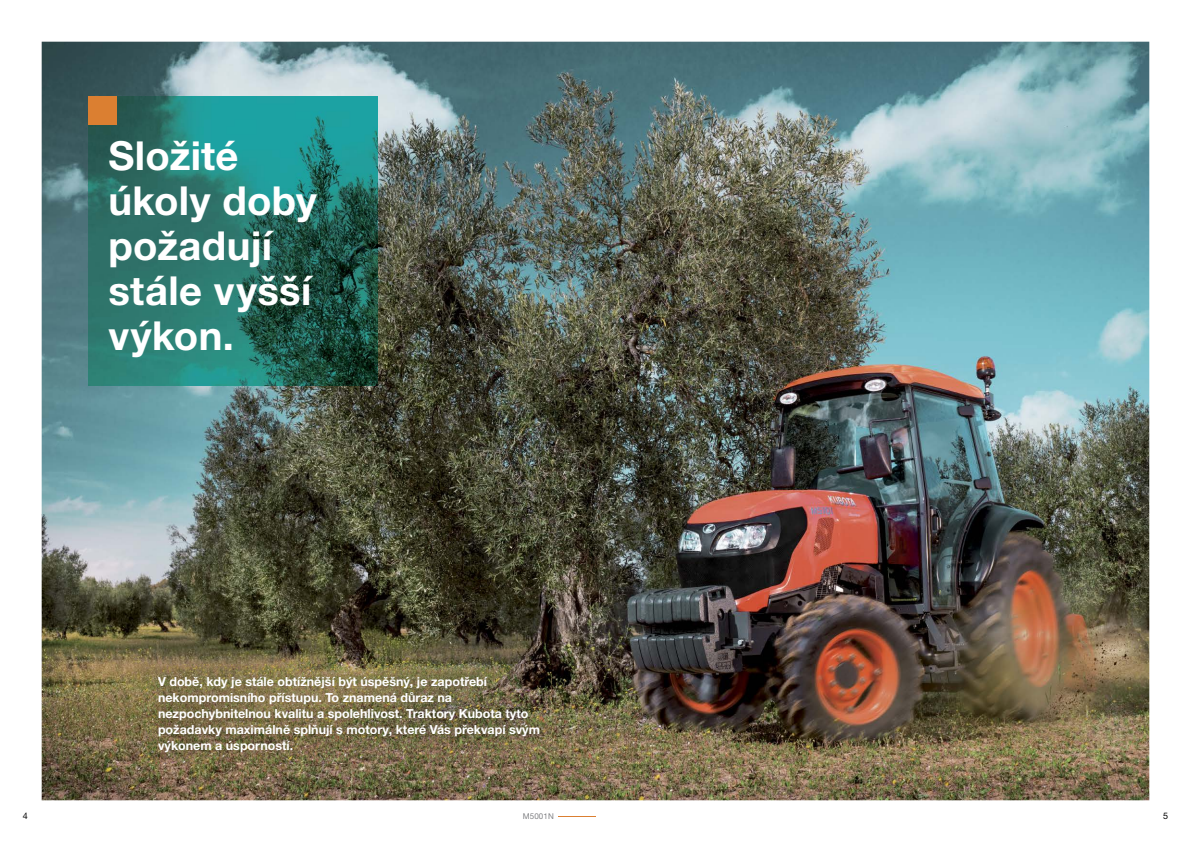
<style>
.page{position:relative;width:1191px;height:842px;background:#fff}
.page>*{position:absolute;margin:0;border:0;box-sizing:border-box;transform-origin:0 0}
.t1{font:700 40px/45px "Helvetica Neue LT Pro";letter-spacing:.005em;color:#fff}
.t2{font:700 12.5px/16px "Helvetica Neue LT Pro";color:#fff}
.t3{font:9px "Helvetica Neue LT Pro";color:#000}
.t4{font:8px "Helvetica Neue LT Pro";letter-spacing:.01em;color:#808184}
</style>
<div class="page">
<hr style="left:557px;top:816px;width:38px;height:1px;background:#db7f31">
<img style="left:42px;top:42px;width:1107px;height:758px">
<img style="left:88px;top:96px;width:290px;height:290px">
<div style="left:88px;top:96px;width:29px;height:29px;background:#db7f31"></div>
<img style="left:146px;top:664px;width:405px;height:100px">
<p class="t1" style="left:108px;top:132px;width:210px">Složité úkoly doby požadují stále vyšší výkon.</p>
<p class="t2" style="left:158px;top:673px;width:383px">V době, kdy je stále obtížnější být úspěšný, je zapotřebí nekompromisního přístupu. To znamená důraz na nezpochybnitelnou kvalitu a spolehlivost. Traktory Kubota tyto požadavky maximálně splňují s motory, které Vás překvapí svým výkonem a úsporností.</p>
<p class="t3" style="left:23px;top:810px;width:7px">4</p>
<p class="t4" style="left:523px;top:811px;width:32px">M5001N</p>
<p class="t3" style="left:1163px;top:810px;width:7px">5</p>
</div>
